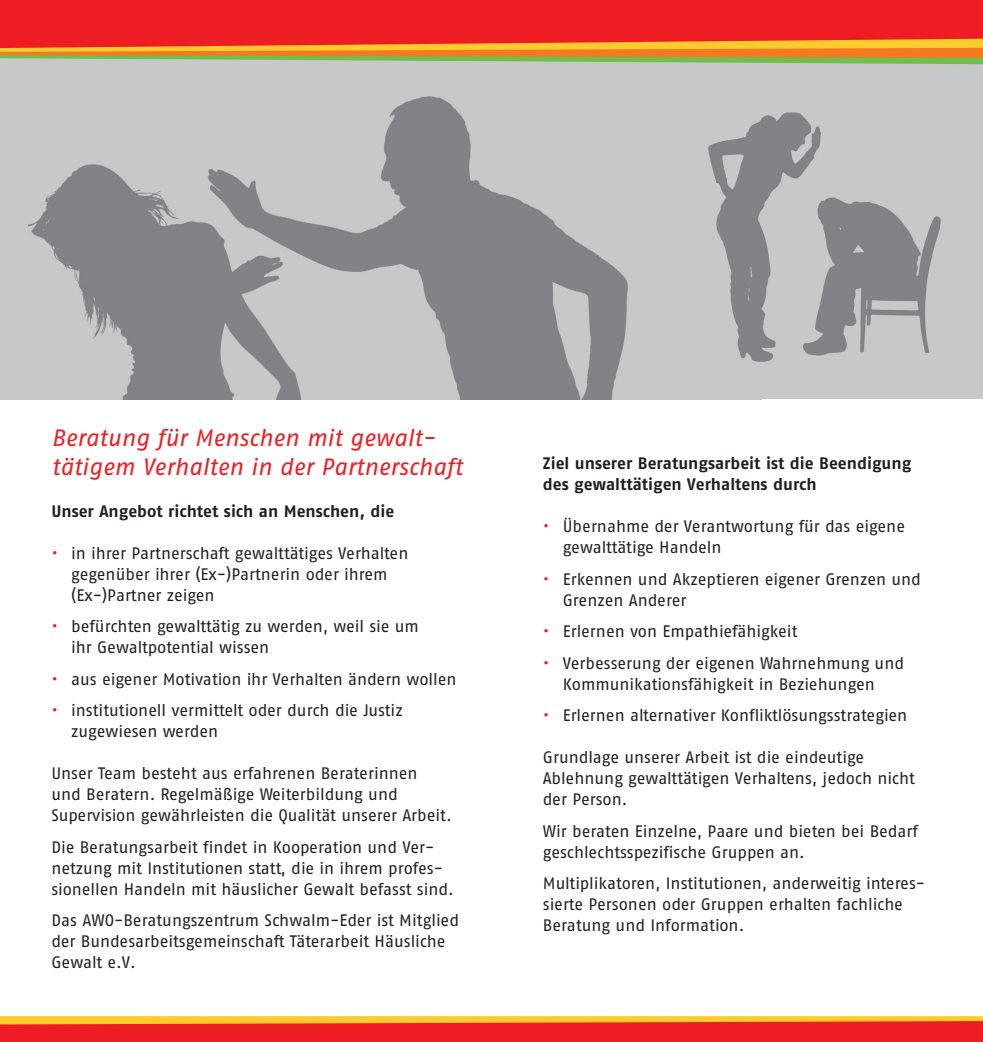
<style>
.page{position:relative;width:983px;height:1042px;background:#fff}
.page>*{position:absolute;margin:0;border:0;box-sizing:border-box;transform-origin:0 0}
.t1{font:italic 23.62px/28.9px "AWO Fago Office";color:#ee1d23}
.t2{font:16.62px/21px "AWO Fago Office";color:#231f20}
.t3{font:700 16.62px/21px "AWO Fago Office";color:#231f20}
.s1{color:#ee1d23}
</style>
<div class="page">
<div style="left:0;top:46px;width:982px;height:353px;background:#c7c8ca"></div>
<img style="left:27px;top:96px;width:601px;height:303px">
<div style="left:0;top:0;width:982px;height:38px;background:#ee1d23"></div>
<div style="left:0;top:1020px;width:982px;height:22px;background:#ee1d23"></div>
<svg style="left:0;top:1016px;width:982px;height:8px;background:#fbb030"></svg>
<svg style="left:0;top:38px;width:982px;height:26px;background:#d88f3e"></svg>
<img style="left:708px;top:112px;width:113px;height:250px">
<img style="left:798px;top:189px;width:143px;height:173px">
<h1 class="t1" style="left:51px;top:425px;width:412px">Beratung für Menschen mit gewalt&shy;tätigem Verhalten in der Partnerschaft</h1>
<p class="t3" style="left:51px;top:502px;width:344px">Unser Angebot richtet sich an Menschen, die</p>
<p class="t2" style="left:71px;top:544px;width:338px;text-indent:-20px"><span class="s1">•</span> in ihrer Partnerschaft gewalttätiges Verhalten gegenüber ihrer (Ex-)Partnerin oder ihrem (Ex-)Partner zeigen</p>
<p class="t2" style="left:71px;top:617px;width:349px;text-indent:-20px"><span class="s1">•</span> befürchten gewalttätig zu werden, weil sie um ihr Gewaltpotential wissen</p>
<p class="t2" style="left:51px;top:670px;width:406px"><span class="s1">•</span> aus eigener Motivation ihr Verhalten ändern wollen</p>
<p class="t2" style="left:71px;top:701px;width:333px;text-indent:-20px"><span class="s1">•</span> institutionell vermittelt oder durch die Justiz zugewiesen werden</p>
<p class="t2" style="left:51px;top:764px;width:402px">Unser Team besteht aus erfahrenen Beraterinnen<br>und Beratern. Regelmäßige Weiterbildung und<br>Supervision gewährleisten die Qualität unserer Arbeit.</p>
<p class="t2" style="left:51px;top:838px;width:404px">Die Beratungsarbeit findet in Kooperation und Ver&shy;netzung mit Institutionen statt, die in ihrem profes&shy;sionellen Handeln mit häuslicher Gewalt befasst sind.</p>
<p class="t2" style="left:51px;top:911px;width:409px">Das AWO-Beratungszentrum Schwalm-Eder ist Mitglied der Bundesarbeitsgemeinschaft Täterarbeit Häusliche<br>Gewalt e.V.</p>
<p class="t3" style="left:542px;top:454px;width:370px">Ziel unserer Beratungsarbeit ist die Beendigung des gewalttätigen Verhaltens durch</p>
<p class="t2" style="left:562px;top:517px;width:344px;text-indent:-20px"><span class="s1">•</span> Übernahme der Verantwortung für das eigene gewalttätige Handeln</p>
<p class="t2" style="left:562px;top:570px;width:359px;text-indent:-20px"><span class="s1">•</span> Erkennen und Akzeptieren eigener Grenzen und<br>Grenzen Anderer</p>
<p class="t2" style="left:542px;top:622px;width:256px"><span class="s1">•</span> Erlernen von Empathiefähigkeit</p>
<p class="t2" style="left:542px;top:654px;width:363px;text-align:center"><span class="s1">•</span> Verbesserung der eigenen Wahrnehmung und<br>Kommunikationsfähigkeit in Beziehungen</p>
<p class="t2" style="left:542px;top:706px;width:366px"><span class="s1">•</span> Erlernen alternativer Konfliktlösungsstrategien</p>
<p class="t2" style="left:542px;top:748px;width:373px">Grundlage unserer Arbeit ist die eindeutige<br>Ablehnung gewalttätigen Verhaltens, jedoch nicht der Person.</p>
<p class="t2" style="left:542px;top:822px;width:376px">Wir beraten Einzelne, Paare und bieten bei Bedarf geschlechtsspezifische Gruppen an.</p>
<p class="t2" style="left:542px;top:874px;width:384px">Multiplikatoren, Institutionen, anderweitig interes&shy;sierte Personen oder Gruppen erhalten fachliche<br>Beratung und Information.</p>
</div>
